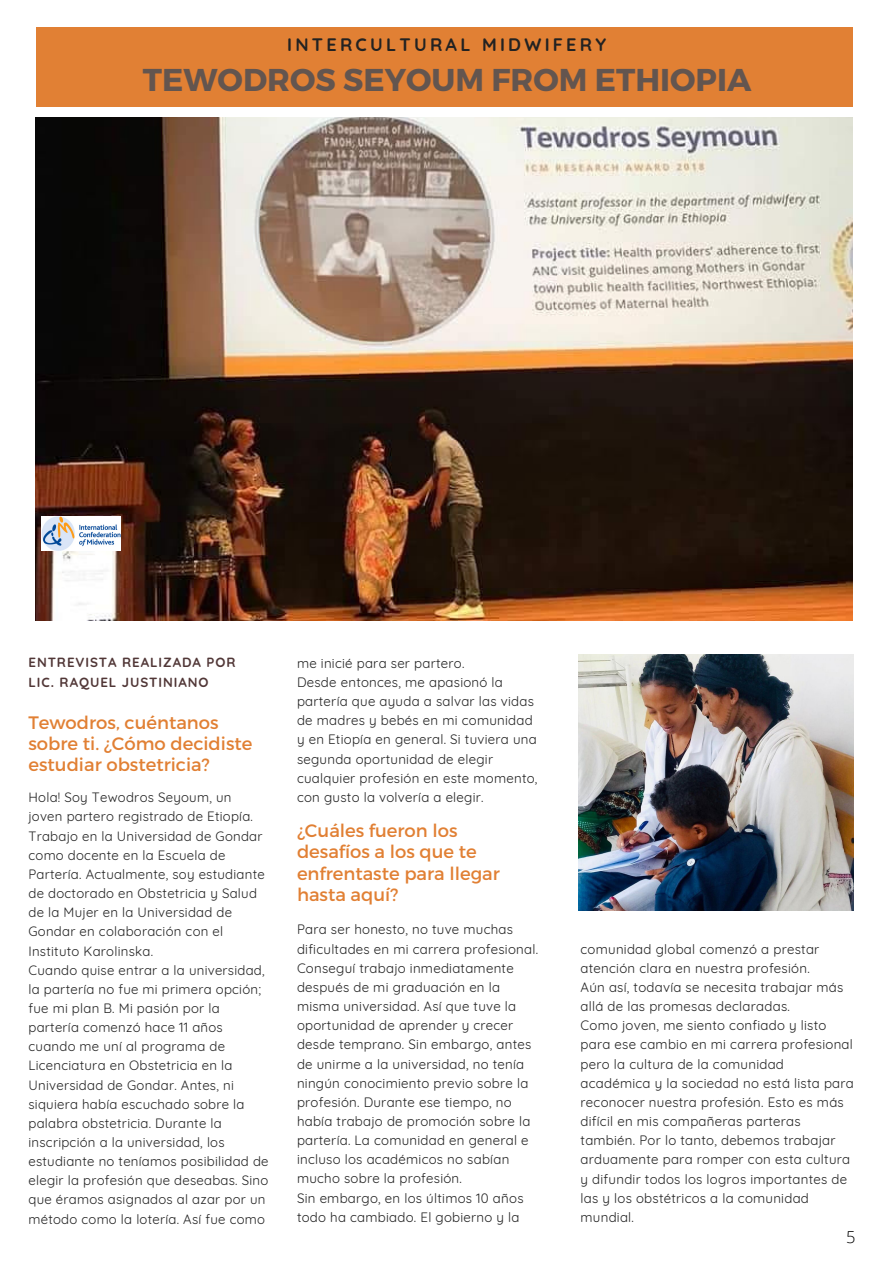
<style>
.page{position:relative;width:894px;height:1264px;background:#fff}
.page>*{position:absolute;margin:0;border:0;box-sizing:border-box;transform-origin:0 0}
.t1{font:700 31.5px "Montserrat";color:#63554f}
.t2{font:18px "Montserrat";color:#e18034}
.t3{font:700 18px "Quicksand";letter-spacing:.18em;color:#222}
.t4{font:300 16.5px "Open Sans";color:#000}
.t5{font:13.2px "Quicksand";letter-spacing:.02em;color:#222}
.t6{font:700 13.2px "Quicksand";letter-spacing:.07em;color:#513737}
</style>
<div class="page">
<img style="left:36px;top:117px;width:816px;height:503px">
<img style="left:578px;top:654px;width:274px;height:256px">
<div style="left:36px;top:27px;width:816px;height:80px;background:#e18034"></div>
<img style="left:42px;top:517px;width:79px;height:33px">
<p class="t3" style="left:287px;top:33px;width:320px">INTERCULTURAL MIDWIFERY</p>
<p class="t1" style="left:143px;top:60px;width:609px">TEWODROS SEYOUM FROM ETHIOPIA</p>
<p class="t6" style="left:28px;top:654px;width:208px">ENTREVISTA REALIZADA POR</p>
<p class="t6" style="left:28px;top:673px;width:181px">LIC. RAQUEL JUSTINIANO</p>
<p class="t2" style="left:28px;top:710px;width:192px">Tewodros, cuéntanos</p>
<p class="t2" style="left:28px;top:732px;width:225px">sobre ti. ¿Cómo decidiste</p>
<p class="t2" style="left:28px;top:753px;width:183px">estudiar obstetricia?</p>
<p class="t5" style="left:28px;top:789px;width:204px">Hola! Soy Tewodros Seyoum, un</p>
<p class="t5" style="left:28px;top:808px;width:226px">joven partero registrado de Etiopía.</p>
<p class="t5" style="left:28px;top:827px;width:235px">Trabajo en la Universidad de Gondar</p>
<p class="t5" style="left:28px;top:846px;width:198px">como docente en la Escuela de</p>
<p class="t5" style="left:28px;top:865px;width:238px">Partería. Actualmente, soy estudiante</p>
<p class="t5" style="left:28px;top:884px;width:230px">de doctorado en Obstetricia y Salud</p>
<p class="t5" style="left:28px;top:904px;width:205px">de la Mujer en la Universidad de</p>
<p class="t5" style="left:28px;top:923px;width:196px">Gondar en colaboración con el</p>
<p class="t5" style="left:28px;top:942px;width:126px">Instituto Karolinska.</p>
<p class="t5" style="left:28px;top:961px;width:238px">Cuando quise entrar a la universidad,</p>
<p class="t5" style="left:28px;top:980px;width:234px">la partería no fue mi primera opción;</p>
<p class="t5" style="left:28px;top:999px;width:192px">fue mi plan B. Mi pasión por la</p>
<p class="t5" style="left:28px;top:1018px;width:196px">partería comenzó hace 11 años</p>
<p class="t5" style="left:28px;top:1038px;width:198px">cuando me uní al programa de</p>
<p class="t5" style="left:28px;top:1057px;width:205px">Licenciatura en Obstetricia en la</p>
<p class="t5" style="left:28px;top:1076px;width:207px">Universidad de Gondar. Antes, ni</p>
<p class="t5" style="left:28px;top:1095px;width:217px">siquiera había escuchado sobre la</p>
<p class="t5" style="left:28px;top:1114px;width:195px">palabra obstetricia. Durante la</p>
<p class="t5" style="left:28px;top:1133px;width:197px">inscripción a la universidad, los</p>
<p class="t5" style="left:28px;top:1152px;width:241px">estudiante no teníamos posibilidad de</p>
<p class="t5" style="left:28px;top:1172px;width:241px">elegir la profesión que deseabas. Sino</p>
<p class="t5" style="left:28px;top:1191px;width:238px">que éramos asignados al azar por un</p>
<p class="t5" style="left:28px;top:1210px;width:238px">método como la lotería. Así fue como</p>
<p class="t5" style="left:297px;top:654px;width:169px">me inicié para ser partero.</p>
<p class="t5" style="left:297px;top:673px;width:207px">Desde entonces, me apasionó la</p>
<p class="t5" style="left:297px;top:693px;width:238px">partería que ayuda a salvar las vidas</p>
<p class="t5" style="left:297px;top:712px;width:237px">de madres y bebés en mi comunidad</p>
<p class="t5" style="left:297px;top:731px;width:241px">y en Etiopía en general. Si tuviera una</p>
<p class="t5" style="left:297px;top:750px;width:198px">segunda oportunidad de elegir</p>
<p class="t5" style="left:297px;top:769px;width:242px">cualquier profesión en este momento,</p>
<p class="t5" style="left:297px;top:788px;width:188px">con gusto la volvería a elegir.</p>
<p class="t2" style="left:297px;top:818px;width:162px">¿Cuáles fueron los</p>
<p class="t2" style="left:297px;top:840px;width:181px">desafíos a los que te</p>
<p class="t2" style="left:297px;top:861px;width:204px">enfrentaste para llegar</p>
<p class="t2" style="left:297px;top:883px;width:103px">hasta aquí?</p>
<p class="t5" style="left:297px;top:921px;width:217px">Para ser honesto, no tuve muchas</p>
<p class="t5" style="left:297px;top:940px;width:242px">dificultades en mi carrera profesional.</p>
<p class="t5" style="left:297px;top:959px;width:218px">Conseguí trabajo inmediatamente</p>
<p class="t5" style="left:297px;top:978px;width:204px">después de mi graduación en la</p>
<p class="t5" style="left:297px;top:997px;width:221px">misma universidad. Así que tuve la</p>
<p class="t5" style="left:297px;top:1017px;width:218px">oportunidad de aprender y crecer</p>
<p class="t5" style="left:297px;top:1036px;width:236px">desde temprano. Sin embargo, antes</p>
<p class="t5" style="left:297px;top:1055px;width:229px">de unirme a la universidad, no tenía</p>
<p class="t5" style="left:297px;top:1074px;width:233px">ningún conocimiento previo sobre la</p>
<p class="t5" style="left:297px;top:1093px;width:216px">profesión. Durante ese tiempo, no</p>
<p class="t5" style="left:297px;top:1112px;width:235px">había trabajo de promoción sobre la</p>
<p class="t5" style="left:297px;top:1131px;width:233px">partería. La comunidad en general e</p>
<p class="t5" style="left:297px;top:1150px;width:214px">incluso los académicos no sabían</p>
<p class="t5" style="left:297px;top:1170px;width:166px">mucho sobre la profesión.</p>
<p class="t5" style="left:297px;top:1189px;width:228px">Sin embargo, en los últimos 10 años</p>
<p class="t5" style="left:297px;top:1208px;width:224px">todo ha cambiado. El gobierno y la</p>
<p class="t5" style="left:580px;top:940px;width:240px">comunidad global comenzó a prestar</p>
<p class="t5" style="left:580px;top:959px;width:230px">atención clara en nuestra profesión.</p>
<p class="t5" style="left:580px;top:978px;width:264px">Aún así, todavía se necesita trabajar más</p>
<p class="t5" style="left:580px;top:997px;width:211px">allá de las promesas declaradas.</p>
<p class="t5" style="left:580px;top:1017px;width:247px">Como joven, me siento confiado y listo</p>
<p class="t5" style="left:580px;top:1036px;width:274px">para ese cambio en mi carrera profesional</p>
<p class="t5" style="left:580px;top:1055px;width:205px">pero la cultura de la comunidad</p>
<p class="t5" style="left:580px;top:1074px;width:275px">académica y la sociedad no está lista para</p>
<p class="t5" style="left:580px;top:1093px;width:265px">reconocer nuestra profesión. Esto es más</p>
<p class="t5" style="left:580px;top:1112px;width:221px">difícil en mis compañeras parteras</p>
<p class="t5" style="left:580px;top:1131px;width:256px">también. Por lo tanto, debemos trabajar</p>
<p class="t5" style="left:580px;top:1151px;width:271px">arduamente para romper con esta cultura</p>
<p class="t5" style="left:580px;top:1170px;width:268px">y difundir todos los logros importantes de</p>
<p class="t5" style="left:580px;top:1189px;width:230px">las y los obstétricos a la comunidad</p>
<p class="t5" style="left:580px;top:1208px;width:55px">mundial.</p>
<p class="t4" style="left:845px;top:1225px;width:11px">5</p>
</div>
